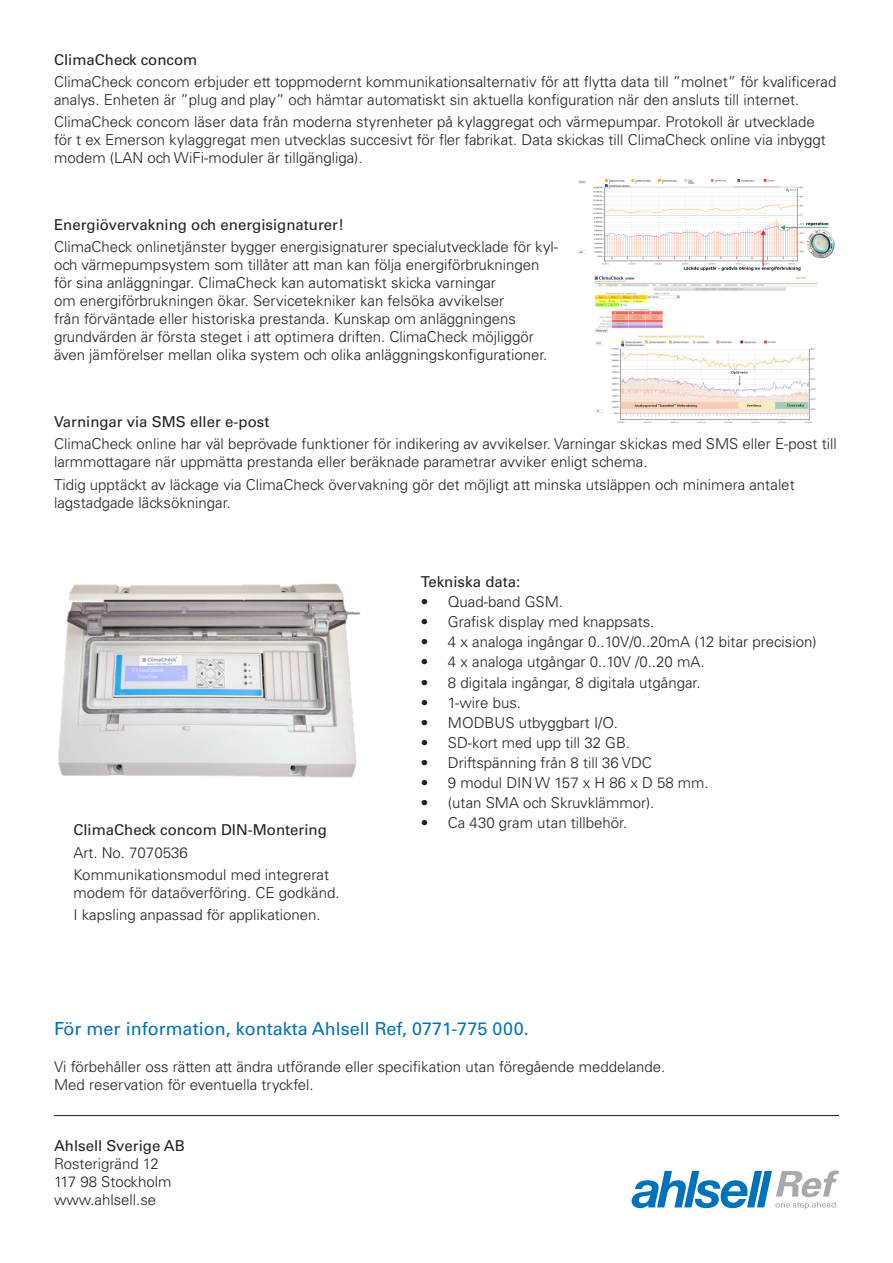
<style>
.page{position:relative;width:893px;height:1263px;background:#fff}
.page>*{position:absolute;margin:0;border:0;box-sizing:border-box;transform-origin:0 0}
.t1{font:18px "Univers LT Std";color:#0072bc}
.t2{font:300 15px/18px "Univers LT Std";color:#231f20}
.t3{font:15px "Univers LT Std";color:#231f20}
</style>
<div class="page">
<hr style="left:54px;top:1115px;width:785px;height:1px;background:#231f20">
<svg style="left:632px;top:1170px;width:207px;height:39px"></svg>
<img style="left:594px;top:276px;width:224px;height:147px">
<img style="left:578px;top:179px;width:257px;height:92px">
<img style="left:58px;top:583px;width:303px;height:195px">
<p class="t3" style="left:54px;top:51px;width:145px">ClimaCheck concom</p>
<p class="t2" style="left:54px;top:73px;width:784px">ClimaCheck concom erbjuder ett toppmodernt kommunikationsalternativ för att flytta data till ”molnet” för kvalificerad analys. Enheten är ”plug and play” och hämtar automatiskt sin aktuella konfiguration när den ansluts till internet.</p>
<p class="t2" style="left:54px;top:113px;width:773px">ClimaCheck concom läser data från moderna styrenheter på kylaggregat och värmepumpar. Protokoll är utvecklade för t ex Emerson kylaggregat men utvecklas succesivt för fler fabrikat. Data skickas till ClimaCheck online via inbyggt modem (LAN och WiFi-moduler är tillgängliga).</p>
<p class="t3" style="left:54px;top:216px;width:291px">Energiövervakning och energisignaturer!</p>
<p class="t2" style="left:54px;top:238px;width:506px">ClimaCheck onlinetjänster bygger energisignaturer specialutvecklade för kyl&shy;och värmepumpsystem som tillåter att man kan följa energiförbrukningen för sina anläggningar. ClimaCheck kan automatiskt skicka varningar<br>om energiförbrukningen ökar. Servicetekniker kan felsöka avvikelser<br>från förväntade eller historiska prestanda. Kunskap om anläggningens grundvärden är första steget i att optimera driften. ClimaCheck möjliggör även jämförelser mellan olika system och olika anläggningskonfigurationer.</p>
<p class="t3" style="left:54px;top:413px;width:217px">Varningar via SMS eller e-post</p>
<p class="t2" style="left:54px;top:435px;width:784px">ClimaCheck online har väl beprövade funktioner för indikering av avvikelser. Varningar skickas med SMS eller E-post till larmmottagare när uppmätta prestanda eller beräknade parametrar avviker enligt schema.</p>
<p class="t2" style="left:54px;top:475px;width:742px">Tidig upptäckt av läckage via ClimaCheck övervakning gör det möjligt att minska utsläppen och minimera antalet lagstadgade läcksökningar.</p>
<p class="t3" style="left:73px;top:821px;width:255px">ClimaCheck concom DIN-Montering</p>
<p class="t2" style="left:73px;top:843px;width:116px">Art. No. 7070536</p>
<p class="t2" style="left:73px;top:866px;width:268px">Kommunikationsmodul med integrerat modem för dataöverföring. CE godkänd.</p>
<p class="t2" style="left:73px;top:906px;width:249px">I kapsling anpassad för applikationen.</p>
<p class="t3" style="left:421px;top:573px;width:101px">Tekniska data:</p>
<p class="t2" style="left:421px;top:593px;width:144px">• Quad-band GSM.</p>
<p class="t2" style="left:421px;top:613px;width:235px">• Grafisk display med knappsats.</p>
<p class="t2" style="left:421px;top:633px;width:397px">• 4 x analoga ingångar 0..10V/0..20mA (12 bitar precision)</p>
<p class="t2" style="left:421px;top:653px;width:285px">• 4 x analoga utgångar 0..10V /0..20 mA.</p>
<p class="t2" style="left:421px;top:673px;width:281px">• 8 digitala ingångar, 8 digitala utgångar.</p>
<p class="t2" style="left:421px;top:693px;width:102px">• 1-wire bus.</p>
<p class="t2" style="left:421px;top:713px;width:198px">• MODBUS utbyggbart I/O.</p>
<p class="t2" style="left:421px;top:734px;width:210px">• SD-kort med upp till 32 GB.</p>
<p class="t2" style="left:421px;top:754px;width:232px">• Driftspänning från 8 till 36 VDC</p>
<p class="t2" style="left:421px;top:774px;width:289px">• 9 modul DIN W 157 x H 86 x D 58 mm.</p>
<p class="t2" style="left:421px;top:794px;width:235px">• (utan SMA och Skruvklämmor).</p>
<p class="t2" style="left:421px;top:814px;width:208px">• Ca 430 gram utan tillbehör.</p>
<p class="t1" style="left:54px;top:1018px;width:476px">För mer information, kontakta Ahlsell Ref, 0771-775 000.</p>
<p class="t2" style="left:54px;top:1057px;width:613px">Vi förbehåller oss rätten att ändra utförande eller specifikation utan föregående meddelande.</p>
<p class="t2" style="left:54px;top:1075px;width:261px">Med reservation för eventuella tryckfel.</p>
<p class="t3" style="left:54px;top:1136px;width:132px">Ahlsell Sverige AB</p>
<p class="t2" style="left:54px;top:1154px;width:106px">Rosterigränd 12</p>
<p class="t2" style="left:54px;top:1172px;width:119px">117 98 Stockholm</p>
<p class="t2" style="left:54px;top:1190px;width:104px">www.ahlsell.se</p>
</div>
